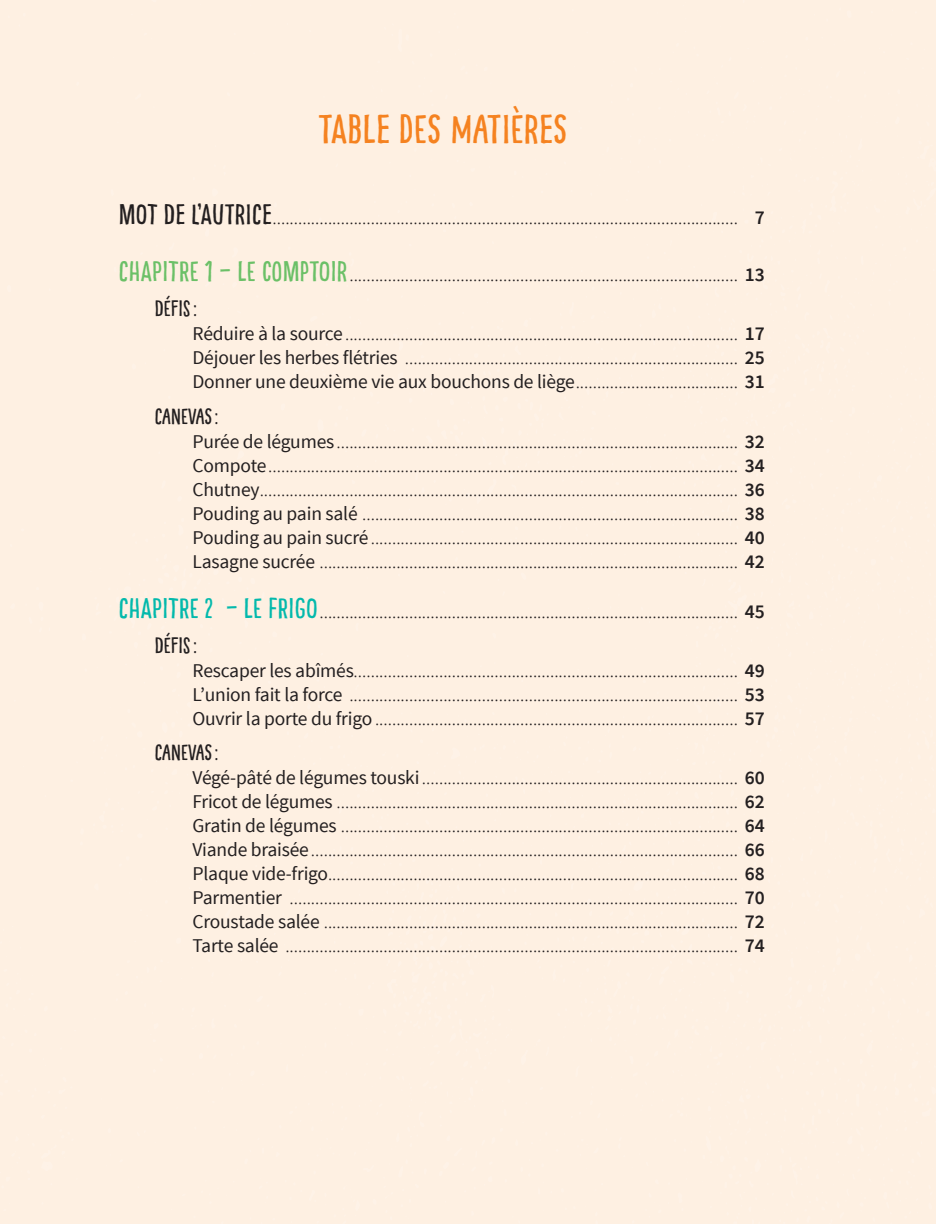
<style>
.page{position:relative;width:936px;height:1224px;background:#fff}
.page>*{position:absolute;margin:0;border:0;box-sizing:border-box;transform-origin:0 0}
.GRAND_TITRE{font:40px "Pinto NO 01";letter-spacing:.01em;color:#f58220}
.TM__CanevAS{font:22px "Pinto NO 01";color:#231f20}
.TEXTE_COURANT{font:300 19.6px "Source Sans Pro";color:#231f20}
.TITRES{font:300 19.6px "Source Sans Pro";color:#231f20}
.TEXTE_COURANT-2{font:19.6px "Source Sans Pro";letter-spacing:-.01em;color:#231f20}
.s1{font-family:"Pinto NO 01";font-weight:400;font-size:28px}
.s2{font-weight:600}
.s3{font-family:"Pinto NO 01";font-weight:400;font-size:28px;color:#6bc067}
.s4{font-weight:400}
.s5{font-weight:300}
.s6{font-family:"Pinto NO 01";font-weight:400;font-size:28px;color:#03b9ac}
</style>
<div class="page">
<p class="GRAND_TITRE" style="left:318px;top:106px;width:250px">TABLE DES MATIÈRES</p>
<p class="TITRES" style="left:119px;top:205px;width:648px"><span class="s1">MOT DE L’AUTRICE</span>............................................................................................................. <span class="s2">7</span></p>
<p class="TITRES" style="left:119px;top:263px;width:648px"><span class="s3">CHAPITRE 1 – LE COMPTOIR</span>........................................................................................... <span class="s2">13</span></p>
<p class="TM__CanevAS" style="left:155px;top:296px;width:44px">DÉFIS:</p>
<p class="TEXTE_COURANT" style="left:193px;top:322px;width:574px"><span class="s4">Réduire à la source</span>............................................................................................ <span class="s2">17</span></p>
<p class="TEXTE_COURANT" style="left:193px;top:346px;width:574px"><span class="s4">Déjouer les herbes flétries</span> .............................................................................. <span class="s2">25</span></p>
<p class="TEXTE_COURANT-2" style="left:193px;top:370px;width:574px">Donner une deuxième vie aux bouchons de liège<span class="s5">......................................</span> <span class="s2">31</span></p>
<p class="TM__CanevAS" style="left:155px;top:403px;width:65px">CANEVAS:</p>
<p class="TEXTE_COURANT" style="left:193px;top:429px;width:574px"><span class="s4">Purée de légumes</span> .............................................................................................. <span class="s2">32</span></p>
<p class="TEXTE_COURANT" style="left:193px;top:453px;width:574px"><span class="s4">Compote</span>.............................................................................................................. <span class="s2">34</span></p>
<p class="TEXTE_COURANT" style="left:193px;top:477px;width:574px"><span class="s4">Chutney</span>................................................................................................................ <span class="s2">36</span></p>
<p class="TEXTE_COURANT" style="left:193px;top:501px;width:574px"><span class="s4">Pouding au pain salé</span> ........................................................................................ <span class="s2">38</span></p>
<p class="TEXTE_COURANT" style="left:193px;top:525px;width:574px"><span class="s4">Pouding au pain sucré</span>...................................................................................... <span class="s2">40</span></p>
<p class="TEXTE_COURANT" style="left:193px;top:549px;width:574px"><span class="s4">Lasagne sucrée</span> .................................................................................................. <span class="s2">42</span></p>
<p class="TITRES" style="left:119px;top:600px;width:648px"><span class="s6">CHAPITRE 2 – LE FRIGO</span>.................................................................................................. <span class="s2">45</span></p>
<p class="TM__CanevAS" style="left:155px;top:632px;width:44px">DÉFIS:</p>
<p class="TEXTE_COURANT" style="left:193px;top:659px;width:574px"><span class="s4">Rescaper les abîmés</span>.......................................................................................... <span class="s2">49</span></p>
<p class="TEXTE_COURANT" style="left:193px;top:683px;width:574px"><span class="s4">L’union fait la force</span> ........................................................................................... <span class="s2">53</span></p>
<p class="TEXTE_COURANT" style="left:193px;top:707px;width:574px"><span class="s4">Ouvrir la porte du frigo</span> ..................................................................................... <span class="s2">57</span></p>
<p class="TM__CanevAS" style="left:155px;top:739px;width:65px">CANEVAS:</p>
<p class="TEXTE_COURANT" style="left:193px;top:766px;width:574px"><span class="s4">Végé-pâté de légumes touski</span> .......................................................................... <span class="s2">60</span></p>
<p class="TEXTE_COURANT" style="left:193px;top:790px;width:574px"><span class="s4">Fricot de légumes</span> .............................................................................................. <span class="s2">62</span></p>
<p class="TEXTE_COURANT" style="left:193px;top:814px;width:574px"><span class="s4">Gratin de légumes</span> ............................................................................................. <span class="s2">64</span></p>
<p class="TEXTE_COURANT" style="left:193px;top:838px;width:574px"><span class="s4">Viande braisée</span>.................................................................................................... <span class="s2">66</span></p>
<p class="TEXTE_COURANT" style="left:193px;top:862px;width:574px"><span class="s4">Plaque vide-frigo</span>................................................................................................ <span class="s2">68</span></p>
<p class="TEXTE_COURANT" style="left:193px;top:886px;width:574px"><span class="s4">Parmentier</span> ......................................................................................................... <span class="s2">70</span></p>
<p class="TEXTE_COURANT" style="left:193px;top:910px;width:574px"><span class="s4">Croustade salée</span> ................................................................................................. <span class="s2">72</span></p>
<p class="TEXTE_COURANT" style="left:193px;top:934px;width:574px"><span class="s4">Tarte salée</span> .......................................................................................................... <span class="s2">74</span></p>
</div>
